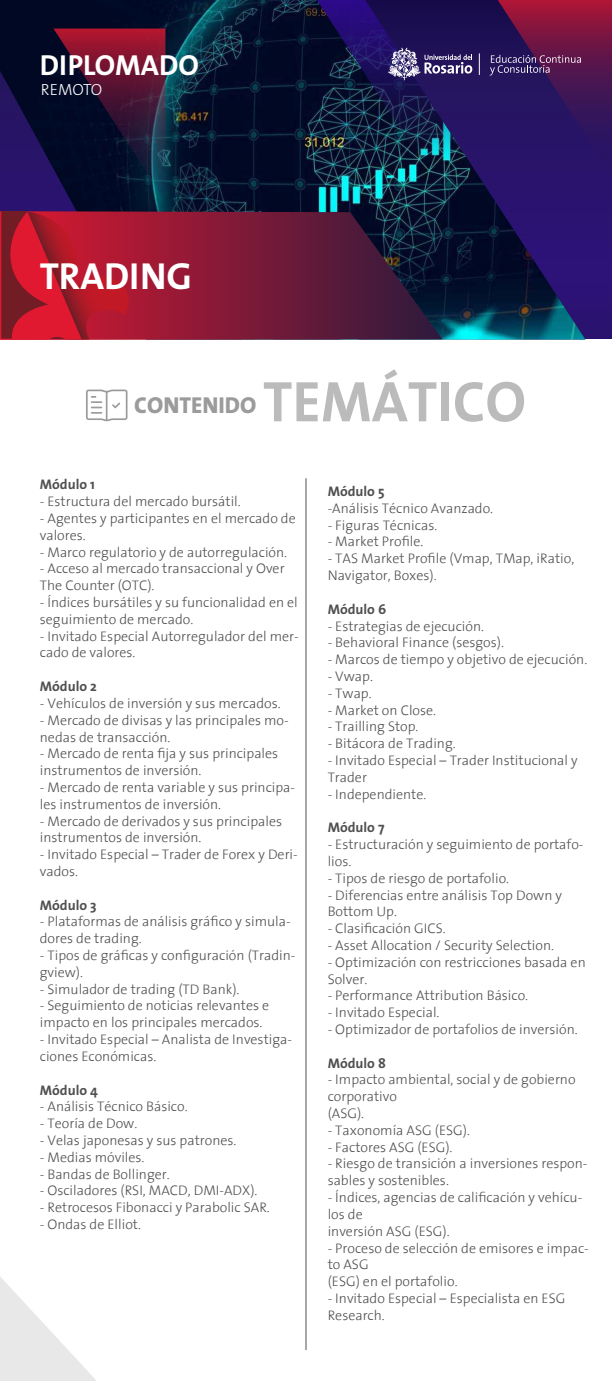
<style>
.page{position:relative;width:612px;height:1381px;background:#fff}
.page>*{position:absolute;margin:0;border:0;box-sizing:border-box;transform-origin:0 0}
.t1{font:700 57.7px "The Sans";color:#bcbbbb}
.t2{font:700 37.8px "The Sans";color:#fff}
.t3{font:700 29.1px "The Sans";color:#fff}
.t4{font:800 23.1px "The Sans";color:#9b9b9b}
.t5{font:300 16.2px "The Sans";letter-spacing:-.01em;color:#fff}
.t6{font:300 14px/16.8px "The Sans";color:#515050}
.t7{font:700 14px "The Sans";color:#515050}
</style>
<div class="page">
<img style="left:0;top:0;width:585px;height:339px">
<svg style="left:53px;top:29px;width:112px;height:172px;background:#301330"></svg>
<svg style="left:0;top:211px;width:443px;height:129px;background:#591a37"></svg>
<img style="left:317px;top:0;width:189px;height:217px">
<svg style="left:388px;top:48px;width:84px;height:32px;background:#5d5387"></svg>
<svg style="left:490px;top:0;width:122px;height:176px;background:#471758"></svg>
<svg style="left:479px;top:53px;width:1px;height:22px"></svg>
<svg style="left:0;top:1277px;width:96px;height:103px"></svg>
<svg style="left:1px;top:211px;width:205px;height:128px;background:#ab1930"></svg>
<svg style="left:86px;top:389px;width:42px;height:32px"></svg>
<hr style="left:306px;top:478px;width:1px;height:871px;background:#525151">
<h3 class="t3" style="left:40px;top:40px;width:161px">DIPLOMADO</h3>
<p class="t5" style="left:41px;top:76px;width:63px">REMOTO</p>
<h2 class="t2" style="left:40px;top:244px;width:154px">TRADING</h2>
<h3 class="t4" style="left:134px;top:385px;width:123px">CONTENIDO</h3>
<h1 class="t1" style="left:263px;top:353px;width:265px">TEMÁTICO</h1>
<p class="t7" style="left:40px;top:473px;width:57px">Módulo 1</p>
<p class="t6" style="left:40px;top:492px;width:202px">- Estructura del mercado bursátil.</p>
<p class="t6" style="left:40px;top:509px;width:257px">- Agentes y participantes en el mercado de valores.</p>
<p class="t6" style="left:40px;top:543px;width:249px">- Marco regulatorio y de autorregulación.</p>
<p class="t6" style="left:40px;top:559px;width:246px">- Acceso al mercado transaccional y Over<br>The Counter (OTC).</p>
<p class="t6" style="left:40px;top:593px;width:259px">- Índices bursátiles y su funcionalidad en el seguimiento de mercado.</p>
<p class="t6" style="left:40px;top:627px;width:260px">- Invitado Especial Autorregulador del mer&shy;cado de valores.</p>
<p class="t7" style="left:40px;top:674px;width:59px">Módulo 2</p>
<p class="t6" style="left:40px;top:694px;width:242px">- Vehículos de inversión y sus mercados.</p>
<p class="t6" style="left:40px;top:711px;width:250px">- Mercado de divisas y las principales mo&shy;nedas de transacción.</p>
<p class="t6" style="left:40px;top:744px;width:240px">- Mercado de renta fija y sus principales instrumentos de inversión.</p>
<p class="t6" style="left:40px;top:778px;width:257px">- Mercado de renta variable y sus principa&shy;les instrumentos de inversión.</p>
<p class="t6" style="left:40px;top:811px;width:244px">- Mercado de derivados y sus principales instrumentos de inversión.</p>
<p class="t6" style="left:40px;top:845px;width:259px">- Invitado Especial – Trader de Forex y Deri&shy;vados.</p>
<p class="t7" style="left:40px;top:893px;width:58px">Módulo 3</p>
<p class="t6" style="left:40px;top:912px;width:252px">- Plataformas de análisis gráfico y simula&shy;dores de trading.</p>
<p class="t6" style="left:40px;top:946px;width:257px">- Tipos de gráficas y configuración (Tradin&shy;gview).</p>
<p class="t6" style="left:40px;top:979px;width:201px">- Simulador de trading (TD Bank).</p>
<p class="t6" style="left:40px;top:996px;width:231px">- Seguimiento de noticias relevantes e impacto en los principales mercados.</p>
<p class="t6" style="left:40px;top:1030px;width:254px">- Invitado Especial – Analista de Investiga&shy;ciones Económicas.</p>
<p class="t7" style="left:40px;top:1077px;width:60px">Módulo 4</p>
<p class="t6" style="left:40px;top:1097px;width:149px">- Análisis Técnico Básico.</p>
<p class="t6" style="left:40px;top:1114px;width:99px">- Teoría de Dow.</p>
<p class="t6" style="left:40px;top:1131px;width:198px">- Velas japonesas y sus patrones.</p>
<p class="t6" style="left:40px;top:1147px;width:106px">- Medias móviles.</p>
<p class="t6" style="left:40px;top:1164px;width:131px">- Bandas de Bollinger.</p>
<p class="t6" style="left:40px;top:1181px;width:219px">- Osciladores (RSI, MACD, DMI-ADX).</p>
<p class="t6" style="left:40px;top:1198px;width:231px">- Retrocesos Fibonacci y Parabolic SAR.</p>
<p class="t6" style="left:40px;top:1215px;width:103px">- Ondas de Elliot.</p>
<p class="t7" style="left:328px;top:479px;width:58px">Módulo 5</p>
<p class="t6" style="left:328px;top:499px;width:167px">-Análisis Técnico Avanzado.</p>
<p class="t6" style="left:328px;top:516px;width:111px">- Figuras Técnicas.</p>
<p class="t6" style="left:328px;top:533px;width:97px">- Market Profile.</p>
<p class="t6" style="left:328px;top:549px;width:248px">- TAS Market Profile (Vmap, TMap, iRatio,<br>Navigator, Boxes).</p>
<p class="t7" style="left:328px;top:597px;width:60px">Módulo 6</p>
<p class="t6" style="left:328px;top:617px;width:158px">- Estrategias de ejecución.</p>
<p class="t6" style="left:328px;top:633px;width:178px">- Behavioral Finance (sesgos).</p>
<p class="t6" style="left:328px;top:650px;width:261px">- Marcos de tiempo y objetivo de ejecución.</p>
<p class="t6" style="left:328px;top:667px;width:47px">- Vwap.</p>
<p class="t6" style="left:328px;top:684px;width:45px">- Twap.</p>
<p class="t6" style="left:328px;top:701px;width:110px">- Market on Close.</p>
<p class="t6" style="left:328px;top:717px;width:92px">- Trailling Stop.</p>
<p class="t6" style="left:328px;top:734px;width:130px">- Bitácora de Trading.</p>
<p class="t6" style="left:328px;top:751px;width:251px">- Invitado Especial – Trader Institucional y<br>Trader</p>
<p class="t6" style="left:328px;top:785px;width:100px">- Independiente.</p>
<p class="t7" style="left:328px;top:815px;width:58px">Módulo 7</p>
<p class="t6" style="left:328px;top:835px;width:257px">- Estructuración y seguimiento de portafo&shy;lios.</p>
<p class="t6" style="left:328px;top:869px;width:183px">- Tipos de riesgo de portafolio.</p>
<p class="t6" style="left:328px;top:885px;width:236px">- Diferencias entre análisis Top Down y<br>Bottom Up.</p>
<p class="t6" style="left:328px;top:919px;width:120px">- Clasificación GICS.</p>
<p class="t6" style="left:328px;top:936px;width:228px">- Asset Allocation / Security Selection.</p>
<p class="t6" style="left:328px;top:953px;width:260px">- Optimización con restricciones basada en<br>Solver.</p>
<p class="t6" style="left:328px;top:986px;width:202px">- Performance Attribution Básico.</p>
<p class="t6" style="left:328px;top:1003px;width:113px">- Invitado Especial.</p>
<p class="t6" style="left:328px;top:1020px;width:252px">- Optimizador de portafolios de inversión.</p>
<p class="t7" style="left:328px;top:1050px;width:60px">Módulo 8</p>
<p class="t6" style="left:328px;top:1070px;width:249px">- Impacto ambiental, social y de gobierno corporativo<br>(ASG).</p>
<p class="t6" style="left:328px;top:1121px;width:144px">- Taxonomía ASG (ESG).</p>
<p class="t6" style="left:328px;top:1137px;width:126px">- Factores ASG (ESG).</p>
<p class="t6" style="left:328px;top:1154px;width:261px">- Riesgo de transición a inversiones respon&shy;sables y sostenibles.</p>
<p class="t6" style="left:328px;top:1188px;width:256px">- Índices, agencias de calificación y vehícu&shy;los de<br>inversión ASG (ESG).</p>
<p class="t6" style="left:328px;top:1238px;width:263px">- Proceso de selección de emisores e impac&shy;to ASG<br>(ESG) en el portafolio.</p>
<p class="t6" style="left:328px;top:1289px;width:239px">- Invitado Especial – Especialista en ESG<br>Research.</p>
</div>
